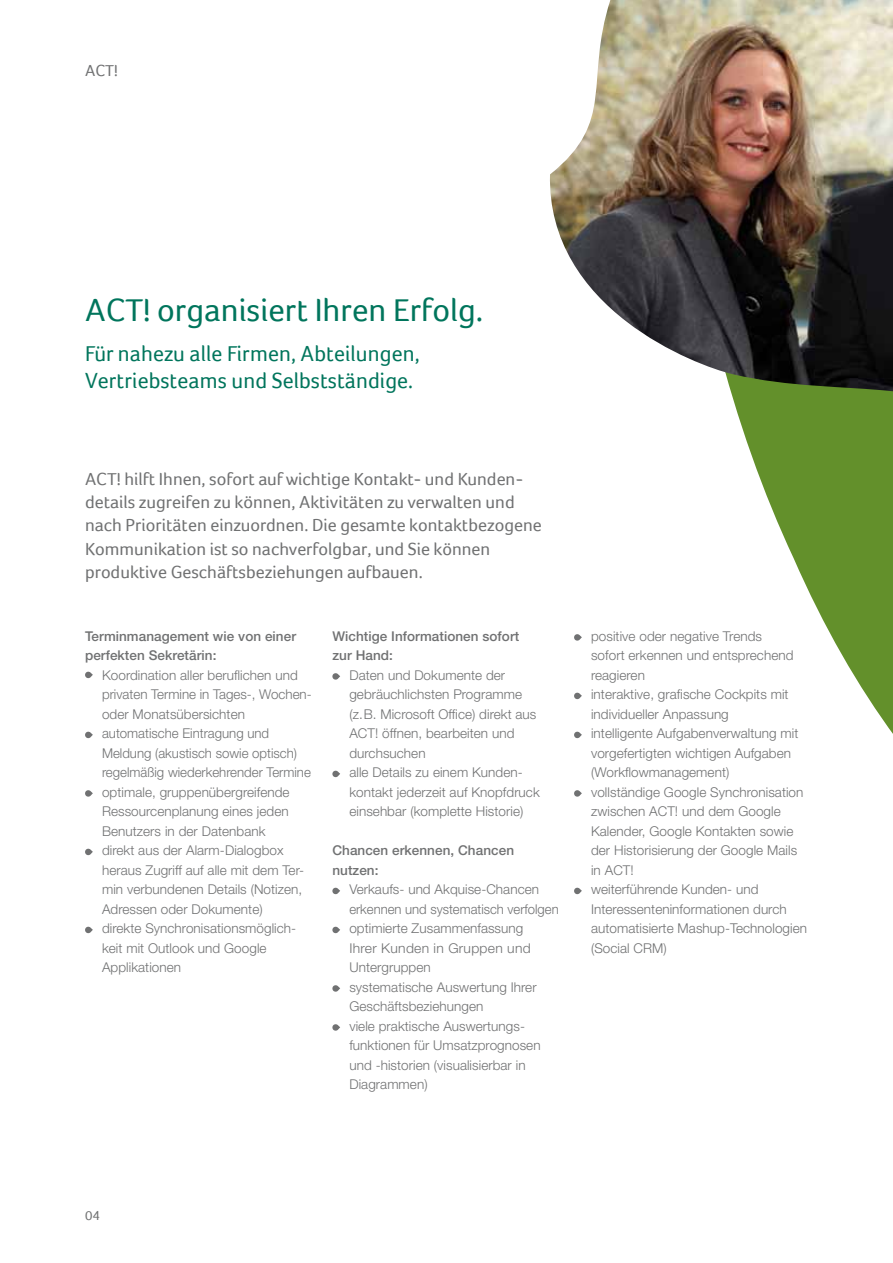
<style>
.page{position:relative;width:893px;height:1263px;background:#fff}
.page>*{position:absolute;margin:0;border:0;box-sizing:border-box;transform-origin:0 0}
.t1{font:33px "Foco";color:#00755c}
.t2{font:22.5px/27px "Foco";letter-spacing:.005em;color:#00755c}
.t3{font:18px/23.2px "Foco";color:#707172}
.t4{font:16.5px "Foco";color:#707172}
.t5{font:300 13.5px/19.5px "Helvetica Neue LT Std";letter-spacing:.005em;color:#707172}
.t6{font:500 13.5px/19.5px "Helvetica Neue LT Std";letter-spacing:.005em;color:#707172}
.t7{font:13.5px "Foco";color:#707172}
</style>
<div class="page">
<svg style="left:730px;top:391px;width:163px;height:343px;fill:#63902b"></svg>
<svg style="left:85px;top:671px;width:8px;height:7px"></svg>
<svg style="left:85px;top:731px;width:8px;height:7px"></svg>
<svg style="left:85px;top:790px;width:8px;height:7px"></svg>
<svg style="left:85px;top:848px;width:8px;height:7px"></svg>
<svg style="left:85px;top:926px;width:8px;height:7px"></svg>
<svg style="left:332px;top:673px;width:8px;height:7px"></svg>
<svg style="left:332px;top:770px;width:8px;height:7px"></svg>
<svg style="left:332px;top:887px;width:8px;height:7px"></svg>
<svg style="left:332px;top:926px;width:8px;height:7px"></svg>
<svg style="left:332px;top:985px;width:8px;height:7px"></svg>
<svg style="left:332px;top:1024px;width:8px;height:7px"></svg>
<svg style="left:574px;top:634px;width:8px;height:7px"></svg>
<svg style="left:574px;top:692px;width:8px;height:7px"></svg>
<svg style="left:574px;top:731px;width:8px;height:7px"></svg>
<svg style="left:574px;top:790px;width:8px;height:7px"></svg>
<svg style="left:574px;top:887px;width:8px;height:7px"></svg>
<img style="left:550px;top:0;width:343px;height:391px">
<p class="t4" style="left:85px;top:60px;width:34px">ACT!</p>
<h1 class="t1" style="left:85px;top:291px;width:400px">ACT! organisiert Ihren Erfolg.</h1>
<h2 class="t2" style="left:85px;top:340px;width:336px">Für nahezu alle Firmen, Abteilungen,<br>Vertriebsteams und Selbstständige.</h2>
<p class="t3" style="left:85px;top:467px;width:458px">ACT! hilft Ihnen, sofort auf wichtige Kontakt- und Kunden&shy;details zugreifen zu können, Aktivitäten zu verwalten und nach Prioritäten einzuordnen. Die gesamte kontaktbezogene Kommunikation ist so nachverfolgbar, und Sie können produktive Geschäftsbeziehungen aufbauen.</p>
<p class="t6" style="left:85px;top:626px;width:213px">Terminmanagement wie von einer perfekten Sekretärin:</p>
<p class="t5" style="left:102px;top:665px;width:211px">Koordination aller beruflichen und privaten Termine in Tages-, Wochen&shy;oder Monatsübersichten automatische Eintragung und<br>Meldung (akustisch sowie optisch) regelmäßig wiederkehrender Termine optimale, gruppenübergreifende<br>Ressourcenplanung eines jeden<br>Benutzers in der Datenbank<br>direkt aus der Alarm-Dialogbox heraus Zugriff auf alle mit dem Ter&shy;min verbundenen Details (Notizen,<br>Adressen oder Dokumente)<br>direkte Synchronisationsmöglich&shy;keit mit Outlook und Google<br>Applikationen</p>
<p class="t6" style="left:332px;top:626px;width:188px">Wichtige Informationen sofort zur Hand:</p>
<p class="t5" style="left:349px;top:665px;width:192px">Daten und Dokumente der gebräuchlichsten Programme (z.B. Microsoft Office) direkt aus<br>ACT! öffnen, bearbeiten und durchsuchen<br>alle Details zu einem Kunden&shy;kontakt jederzeit auf Knopfdruck einsehbar (komplette Historie)</p>
<p class="t6" style="left:332px;top:840px;width:183px">Chancen erkennen, Chancen nutzen:</p>
<p class="t5" style="left:349px;top:879px;width:211px">Verkaufs- und Akquise-Chancen erkennen und systematisch verfolgen optimierte Zusammenfassung<br>Ihrer Kunden in Gruppen und<br>Untergruppen<br>systematische Auswertung Ihrer<br>Geschäftsbeziehungen<br>viele praktische Auswertungs&shy;funktionen für Umsatzprognosen und -historien (visualisierbar in<br>Diagrammen)</p>
<p class="t5" style="left:591px;top:626px;width:218px">positive oder negative Trends<br>sofort erkennen und entsprechend reagieren<br>interaktive, grafische Cockpits mit individueller Anpassung<br>intelligente Aufgabenverwaltung mit vorgefertigten wichtigen Aufgaben (Workflowmanagement)<br>vollständige Google Synchronisation zwischen ACT! und dem Google<br>Kalender, Google Kontakten sowie der Historisierung der Google Mails in ACT!<br>weiterführende Kunden- und<br>Interessenteninformationen durch automatisierte Mashup-Technologien (Social CRM)</p>
<p class="t7" style="left:85px;top:1207px;width:16px">04</p>
</div>
